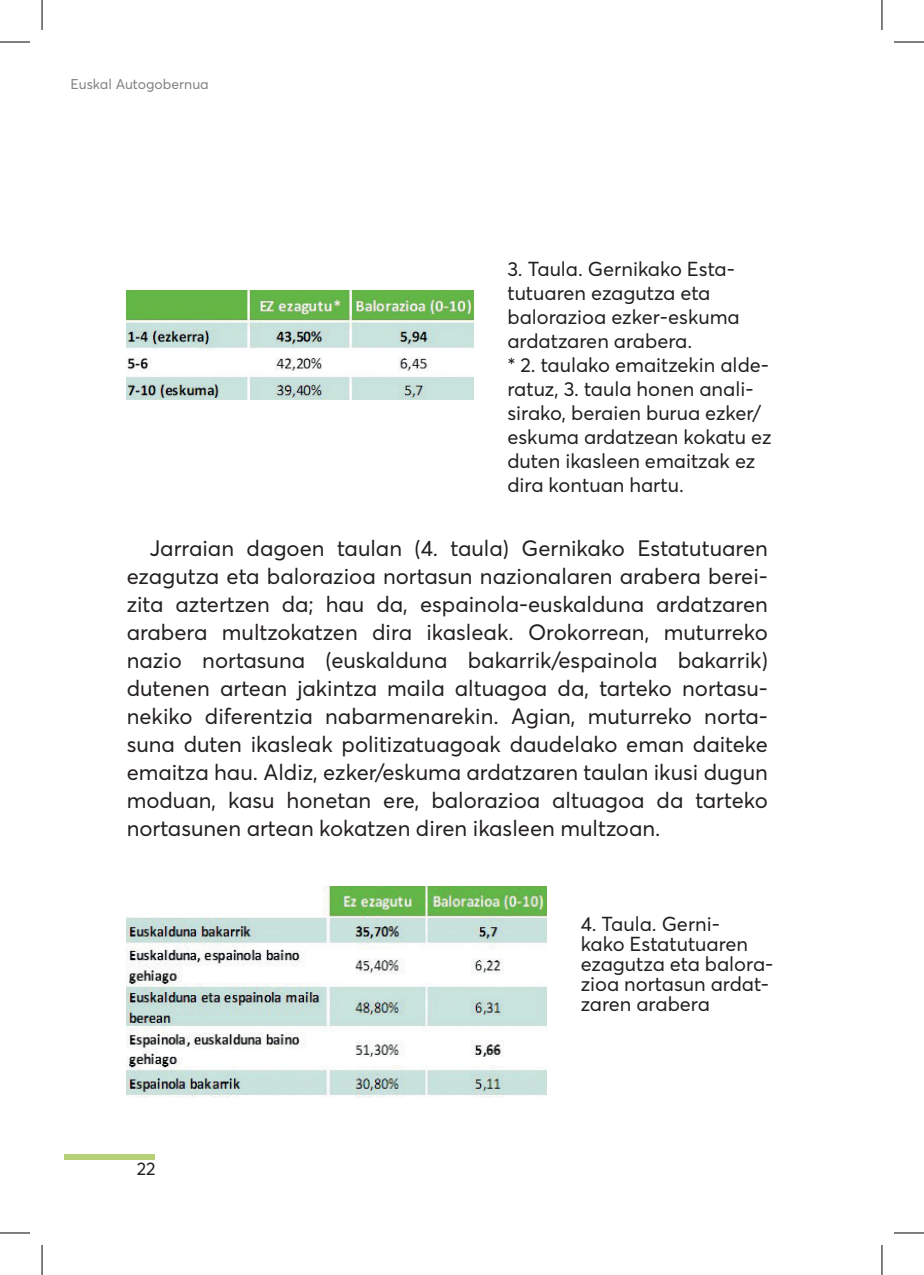
<style>
.page{position:relative;width:924px;height:1275px;background:#fff}
.page>*{position:absolute;margin:0;border:0;box-sizing:border-box;transform-origin:0 0}
.t1{font:22px/28px "Averta";color:#231f20;text-align:justify}
.t2{font:20px/24px "Averta";color:#231f20}
.t3{font:18px "Averta";color:#231f20}
.t4{font:14px "Averta";color:#808285}
</style>
<div class="page">
<div style="left:64px;top:1154px;width:90px;height:6px;background:#b7d178"></div>
<img style="left:127px;top:290px;width:347px;height:110px">
<img style="left:127px;top:887px;width:419px;height:210px">
<hr style="left:0;top:42px;width:30px;height:1px;background:#000">
<hr style="left:893px;top:42px;width:30px;height:1px;background:#000">
<hr style="left:0;top:1232px;width:30px;height:1px;background:#000">
<hr style="left:893px;top:1232px;width:30px;height:1px;background:#000">
<hr style="left:42px;top:0;width:1px;height:30px;background:#000">
<hr style="left:42px;top:1245px;width:1px;height:30px;background:#000">
<hr style="left:881px;top:0;width:1px;height:30px;background:#000">
<hr style="left:881px;top:1245px;width:1px;height:30px;background:#000">
<p class="t4" style="left:70px;top:75px;width:140px">Euskal Autogobernua</p>
<p class="t2" style="left:507px;top:256px;width:234px">3. Taula. Gernikako Esta&shy;tutuaren ezagutza eta balorazioa ezker-eskuma ardatzaren arabera.</p>
<p class="t2" style="left:507px;top:352px;width:265px">* 2. taulako emaitzekin alde&shy;ratuz, 3. taula honen anali&shy;sirako, beraien burua ezker/ eskuma ardatzean kokatu ez duten ikasleen emaitzak ez dira kontuan hartu.</p>
<p class="t1" style="left:127px;top:534px;width:642px;text-indent:23px">Jarraian dagoen taulan (4. taula) Gernikako Estatutuaren ezagutza eta balorazioa nortasun nazionalaren arabera berei&shy;zita aztertzen da; hau da, espainola-euskalduna ardatzaren arabera multzokatzen dira ikasleak. Orokorrean, muturreko nazio nortasuna (euskalduna bakarrik/espainola bakarrik) dutenen artean jakintza maila altuagoa da, tarteko nortasu&shy;nekiko diferentzia nabarmenarekin. Agian, muturreko norta&shy;suna duten ikasleak politizatuagoak daudelako eman daiteke emaitza hau. Aldiz, ezker/eskuma ardatzaren taulan ikusi dugun moduan, kasu honetan ere, balorazioa altuagoa da tarteko nortasunen artean kokatzen diren ikasleen multzoan.</p>
<p class="t3" style="left:137px;top:1157px;width:20px">22</p>
<p class="t2" style="left:580px;top:913px;width:194px;line-height:20px">4. Taula. Gerni-<br>kako Estatutuaren ezagutza eta balora&shy;zioa nortasun ardat&shy;zaren arabera</p>
</div>
